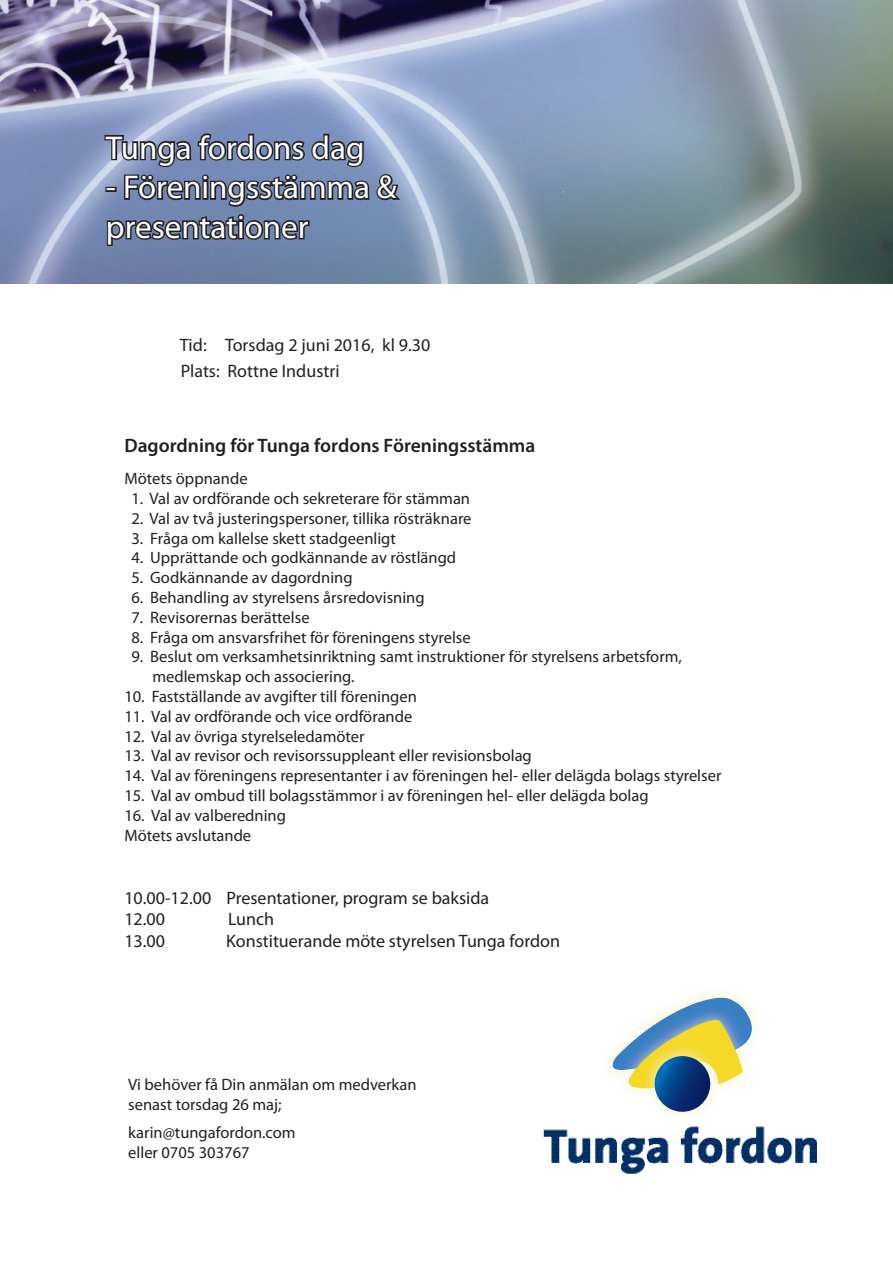
<style>
.page{position:relative;width:893px;height:1263px;background:#fff}
.page>*{position:absolute;margin:0;border:0;box-sizing:border-box;transform-origin:0 0}
.t1{font:33px "Myriad Pro";color:#fff}
.t2{font:600 19.5px "Myriad Pro";color:#231f20}
.t3{font:18px "Myriad Pro";color:#231f20}
.t4{font:16.5px "Myriad Pro";color:#231f20}
</style>
<div class="page">
<img style="left:0;top:0;width:893px;height:283px">
<svg style="left:103px;top:60px;width:298px;height:224px;background:#7684a2"></svg>
<svg style="left:609px;top:993px;width:147px;height:122px"></svg>
<img style="left:544px;top:1126px;width:273px;height:48px">
<p class="t1" style="left:106px;top:127px;width:260px">Tunga fordons dag</p>
<p class="t1" style="left:106px;top:167px;width:292px">- Föreningsstämma &amp;</p>
<p class="t1" style="left:106px;top:206px;width:204px">presentationer</p>
<p class="t3" style="left:180px;top:334px;width:252px">Tid: Torsdag 2 juni 2016, kl 9.30</p>
<p class="t3" style="left:181px;top:360px;width:160px">Plats: Rottne Industri</p>
<p class="t2" style="left:124px;top:433px;width:412px">Dagordning för Tunga fordons Föreningsstämma</p>
<p class="t4" style="left:124px;top:468px;width:125px">Mötets öppnande</p>
<p class="t4" style="left:131px;top:488px;width:340px">1. Val av ordförande och sekreterare för stämman</p>
<p class="t4" style="left:131px;top:508px;width:342px">2. Val av två justeringspersoner, tillika rösträknare</p>
<p class="t4" style="left:131px;top:528px;width:266px">3. Fråga om kallelse skett stadgeenligt</p>
<p class="t4" style="left:131px;top:548px;width:326px">4. Upprättande och godkännande av röstlängd</p>
<p class="t4" style="left:131px;top:567px;width:223px">5. Godkännande av dagordning</p>
<p class="t4" style="left:131px;top:587px;width:295px">6. Behandling av styrelsens årsredovisning</p>
<p class="t4" style="left:131px;top:607px;width:180px">7. Revisorernas berättelse</p>
<p class="t4" style="left:131px;top:627px;width:341px">8. Fråga om ansvarsfrihet för föreningens styrelse</p>
<p class="t4" style="left:131px;top:647px;width:552px">9. Beslut om verksamhetsinriktning samt instruktioner för styrelsens arbetsform,</p>
<p class="t4" style="left:152px;top:666px;width:204px">medlemskap och associering.</p>
<p class="t4" style="left:124px;top:686px;width:294px">10. Fastställande av avgifter till föreningen</p>
<p class="t4" style="left:124px;top:706px;width:289px">11. Val av ordförande och vice ordförande</p>
<p class="t4" style="left:124px;top:726px;width:242px">12. Val av övriga styrelseledamöter</p>
<p class="t4" style="left:124px;top:746px;width:409px">13. Val av revisor och revisorssuppleant eller revisionsbolag</p>
<p class="t4" style="left:124px;top:765px;width:598px">14. Val av föreningens representanter i av föreningen hel- eller delägda bolags styrelser</p>
<p class="t4" style="left:124px;top:785px;width:526px">15. Val av ombud till bolagsstämmor i av föreningen hel- eller delägda bolag</p>
<p class="t4" style="left:124px;top:805px;width:163px">16. Val av valberedning</p>
<p class="t4" style="left:124px;top:825px;width:128px">Mötets avslutande</p>
<p class="t3" style="left:124px;top:886px;width:366px">10.00-12.00 Presentationer, program se baksida</p>
<p class="t3" style="left:124px;top:908px;width:42px">12.00</p>
<p class="t3" style="left:228px;top:908px;width:48px">Lunch</p>
<p class="t3" style="left:124px;top:930px;width:42px">13.00</p>
<p class="t3" style="left:226px;top:930px;width:335px">Konstituerande möte styrelsen Tunga fordon</p>
<p class="t4" style="left:128px;top:1074px;width:290px">Vi behöver få Din anmälan om medverkan</p>
<p class="t4" style="left:128px;top:1094px;width:155px">senast torsdag 26 maj;</p>
<p class="t4" style="left:128px;top:1122px;width:169px">karin@tungafordon.com</p>
<p class="t4" style="left:128px;top:1142px;width:123px">eller 0705 303767</p>
</div>
